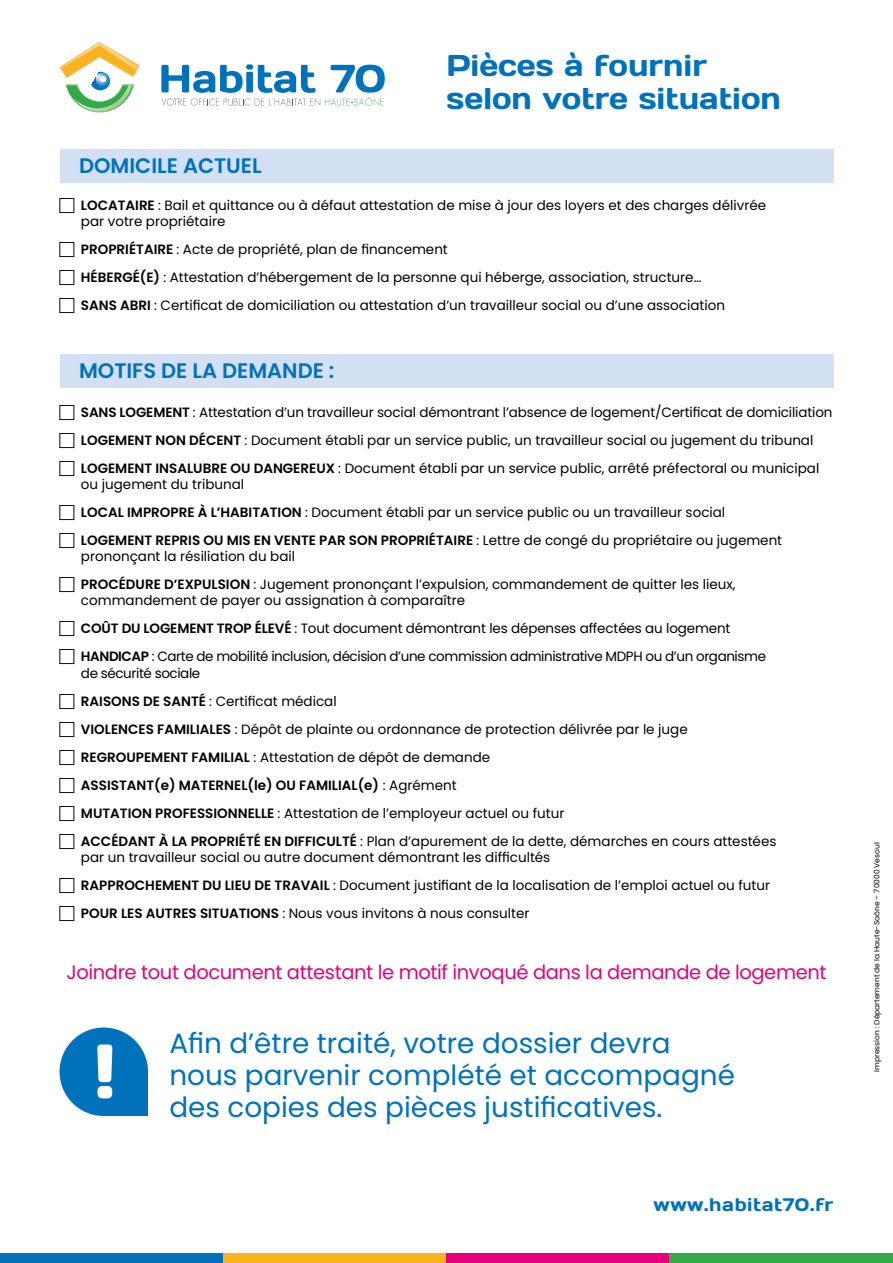
<style>
.page{position:relative;width:893px;height:1263px;background:#fff}
.page>*{position:absolute;margin:0;border:0;box-sizing:border-box;transform-origin:0 0}
.t1{font:30px/33px "Days One";color:#0072bb}
.t2{font:27.9px/32px "Poppins";color:#0072bb}
.t3{font:600 21px "Poppins";color:#0072bb}
.t4{font:19.5px "Poppins";letter-spacing:-.02em;color:#e6007d}
.t5{font:18.15px "Days One";letter-spacing:.03em;color:#0072bb}
.t6{font:13.5px/28px "Poppins";color:#000}
.t7{font:7.5px "Poppins";color:#000}
.s1{font-weight:600}
</style>
<div class="page">
<div style="left:60px;top:149px;width:773px;height:34px;background:#d3e0f4"></div>
<div style="left:60px;top:354px;width:773px;height:34px;background:#d3e0f4"></div>
<svg style="left:60px;top:1027px;width:88px;height:89px"></svg>
<div style="left:0;top:1253px;width:223px;height:10px;background:#0072bb"></div>
<div style="left:223px;top:1253px;width:223px;height:10px;background:#fab31e"></div>
<div style="left:446px;top:1253px;width:224px;height:10px;background:#e6007d"></div>
<div style="left:670px;top:1253px;width:223px;height:10px;background:#31aa47"></div>
<svg style="left:60px;top:42px;width:80px;height:71px"></svg>
<img style="left:74px;top:85px;width:58px;height:26px">
<svg style="left:161px;top:64px;width:224px;height:41px"></svg>
<h3 class="t3" style="left:79px;top:154px;width:184px">DOMICILE ACTUEL</h3>
<h1 class="t1" style="left:446px;top:48px;width:336px">Pièces à fournir selon votre situation</h1>
<p class="t6" style="left:81px;top:197px;width:687px;line-height:16.2px"><span class="s1">LOCATAIRE</span> : Bail et quittance ou à défaut attestation de mise à jour des loyers et des charges délivrée par votre propriétaire</p>
<p class="t6" style="left:81px;top:235px;width:646px"><span class="s1">PROPRIÉTAIRE</span> : Acte de propriété, plan de financement<br><span class="s1">HÉBERGÉ(E)</span> : Attestation d’hébergement de la personne qui héberge, association, structure…<br><span class="s1">SANS ABRI</span> : Certificat de domiciliation ou attestation d’un travailleur social ou d’une association</p>
<h3 class="t3" style="left:79px;top:359px;width:257px">MOTIFS DE LA DEMANDE :</h3>
<p class="t6" style="left:81px;top:398px;width:753px"><span class="s1">SANS LOGEMENT</span> : Attestation d’un travailleur social démontrant l’absence de logement/Certificat de domiciliation<br><span class="s1">LOGEMENT NON DÉCENT</span> : Document établi par un service public, un travailleur social ou jugement du tribunal<br><span class="s1">LOGEMENT INSALUBRE OU DANGEREUX</span> : Document établi par un service public, arrêté préfectoral ou municipal</p>
<p class="t6" style="left:81px;top:470px;width:703px">ou jugement du tribunal<br><span class="s1">LOCAL IMPROPRE À L’HABITATION</span> : Document établi par un service public ou un travailleur social<br><span class="s1">LOGEMENT REPRIS OU MIS EN VENTE PAR SON PROPRIÉTAIRE</span> : Lettre de congé du propriétaire ou jugement</p>
<p class="t6" style="left:81px;top:542px;width:656px">prononçant la résiliation du bail<br><span class="s1">PROCÉDURE D’EXPULSION</span> : Jugement prononçant l’expulsion, commandement de quitter les lieux,</p>
<p class="t6" style="left:81px;top:587px;width:687px">commandement de payer ou assignation à comparaître<br><span class="s1">COÛT DU LOGEMENT TROP ÉLEVÉ</span> : Tout document démontrant les dépenses affectées au logement<br><span class="s1">HANDICAP</span> : Carte de mobilité inclusion, décision d’une commission administrative MDPH ou d’un organisme</p>
<p class="t6" style="left:81px;top:659px;width:697px">de sécurité sociale<br><span class="s1">RAISONS DE SANTÉ</span> : Certificat médical<br><span class="s1">VIOLENCES FAMILIALES</span> : Dépôt de plainte ou ordonnance de protection délivrée par le juge <span class="s1">REGROUPEMENT FAMILIAL</span> : Attestation de dépôt de demande<br><span class="s1">ASSISTANT(e) MATERNEL(le) OU FAMILIAL(e)</span> : Agrément<br><span class="s1">MUTATION PROFESSIONNELLE</span> : Attestation de l’employeur actuel ou futur<br><span class="s1">ACCÉDANT À LA PROPRIÉTÉ EN DIFFICULTÉ</span> : Plan d’apurement de la dette, démarches en cours attestées</p>
<p class="t6" style="left:81px;top:843px;width:691px">par un travailleur social ou autre document démontrant les difficultés<br><span class="s1">RAPPROCHEMENT DU LIEU DE TRAVAIL</span> : Document justifiant de la localisation de l’emploi actuel ou futur<br><span class="s1">POUR LES AUTRES SITUATIONS</span> : Nous vous invitons à nous consulter</p>
<h3 class="t4" style="left:66px;top:961px;width:762px">Joindre tout document attestant le motif invoqué dans la demande de logement</h3>
<h2 class="t2" style="left:169px;top:1027px;width:567px">Afin d’être traité, votre dossier devra nous parvenir complété et accompagné des copies des pièces justificatives.</h2>
<h3 class="t5" style="left:653px;top:1193px;width:181px">www.habitat70.fr</h3>
<p class="t7" style="left:873px;top:1072px;width:231px;rotate:-90deg">Impression : Département de la Haute-Saône – 70000 Vesoul</p>
</div>
